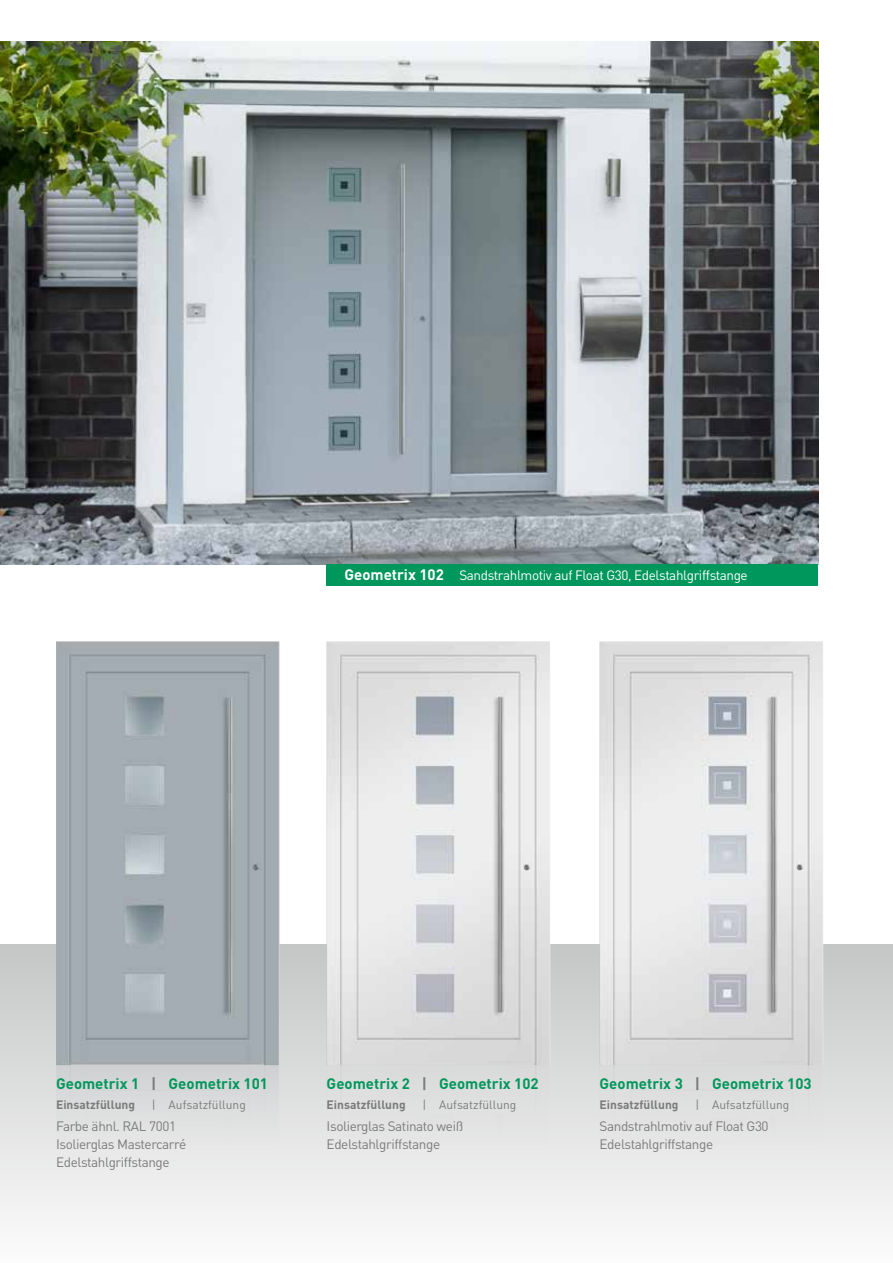
<style>
.page{position:relative;width:893px;height:1263px;background:#fff}
.page>*{position:absolute;margin:0;border:0;box-sizing:border-box;transform-origin:0 0}
.t1{font:700 15px "DIN";color:#00975c}
.t2{font:13.5px/18px "DIN Pro";letter-spacing:-.03em;color:#7a7b7a}
.t3{font:13.5px "DIN Pro";letter-spacing:-.03em;color:#fff}
.t4{font:12px "DIN";color:#7a7b7a}
.t5{font:700 12px "DIN";color:#7a7b7a}
.s1{font-family:"DIN";font-weight:700;font-size:15px}
.s2{color:#7a7b7a}
</style>
<div class="page">
<div style="left:0;top:944px;width:893px;height:319px;background:linear-gradient(to bottom,#c5c6c6,#fcfcfc)"></div>
<img style="left:56px;top:1065px;width:224px;height:95px">
<div style="left:327px;top:1065px;width:223px;height:95px;background:#e1e1e1"></div>
<div style="left:600px;top:1065px;width:223px;height:95px;background:#e1e1e1"></div>
<img style="left:0;top:41px;width:818px;height:523px">
<img style="left:56px;top:641px;width:224px;height:424px">
<img style="left:327px;top:641px;width:223px;height:424px">
<img style="left:600px;top:641px;width:223px;height:424px">
<div style="left:327px;top:564px;width:491px;height:21px;background:#00975c"></div>
<p class="t3" style="left:344px;top:566px;width:405px"><span class="s1">Geometrix 102</span> Sandstrahlmotiv auf Float G30, Edelstahlgriffstange</p>
<p class="t1" style="left:56px;top:1074px;width:213px">Geometrix 1 <span class="s2">|</span> Geometrix 101</p>
<p class="t5" style="left:56px;top:1096px;width:81px">Einsatzfüllung</p>
<p class="t4" style="left:152px;top:1097px;width:95px">| Aufsatzfüllung</p>
<p class="t2" style="left:56px;top:1116px;width:132px">Farbe ähnl. RAL 7001<br>Isolierglas Mastercarré<br>Edelstahlgriffstange</p>
<p class="t1" style="left:327px;top:1074px;width:213px">Geometrix 2 <span class="s2">|</span> Geometrix 102</p>
<p class="t5" style="left:327px;top:1096px;width:81px">Einsatzfüllung</p>
<p class="t4" style="left:422px;top:1097px;width:95px">| Aufsatzfüllung</p>
<p class="t2" style="left:327px;top:1116px;width:138px">Isolierglas Satinato weiß<br>Edelstahlgriffstange</p>
<p class="t1" style="left:600px;top:1074px;width:213px">Geometrix 3 <span class="s2">|</span> Geometrix 103</p>
<p class="t5" style="left:600px;top:1096px;width:81px">Einsatzfüllung</p>
<p class="t4" style="left:695px;top:1097px;width:95px">| Aufsatzfüllung</p>
<p class="t2" style="left:600px;top:1116px;width:171px">Sandstrahlmotiv auf Float G30<br>Edelstahlgriffstange</p>
</div>
